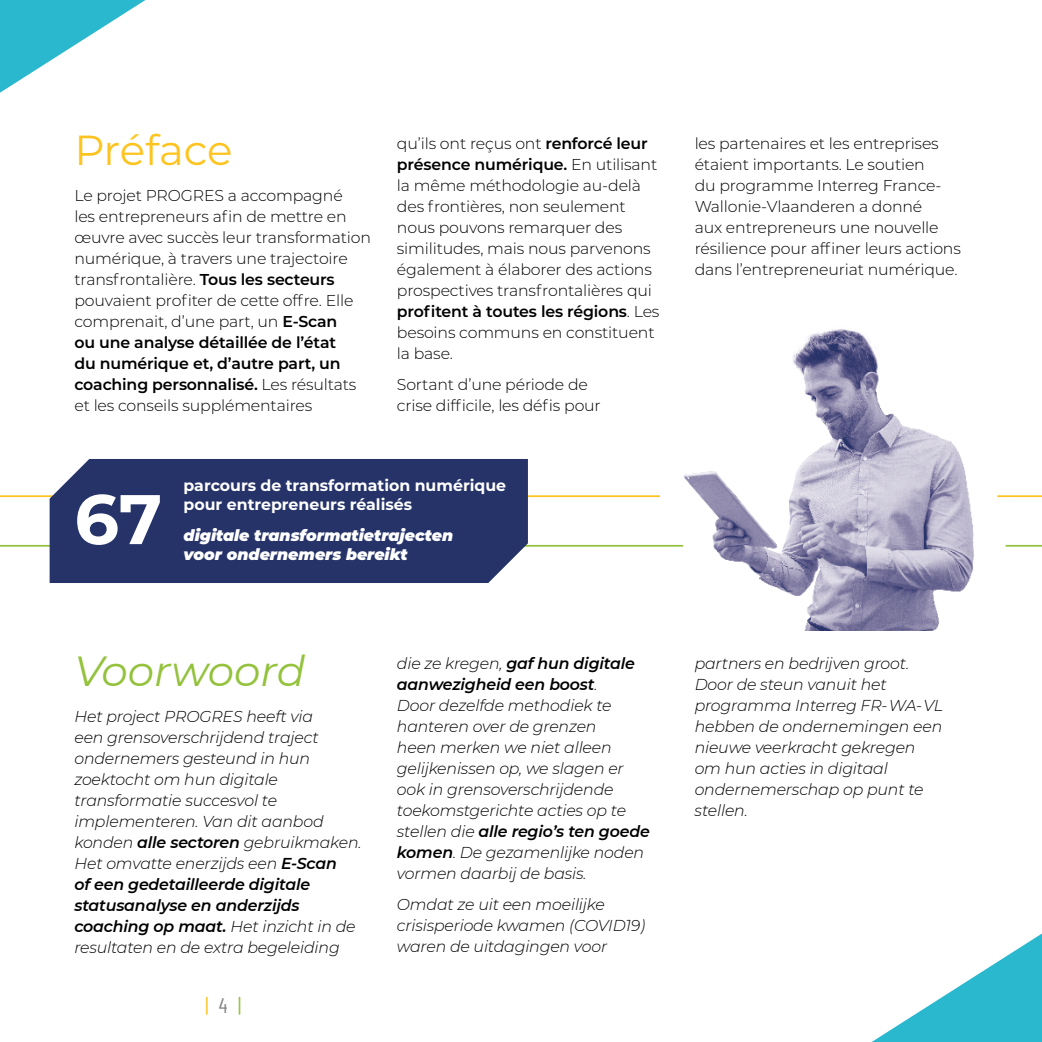
<style>
.page{position:relative;width:1042px;height:1042px;background:#fff}
.page>*{position:absolute;margin:0;border:0;box-sizing:border-box;transform-origin:0 0}
.t1{font:700 70px "Montserrat";color:#fff}
.t2{font:italic 42px "Montserrat";color:#94c23d}
.t3{font:42px "Montserrat";letter-spacing:-.01em;color:#fdc41f}
.t4{font:21px "Barlow Condensed";color:#fdc41f}
.t5{font:300 15.75px/21px "Montserrat";letter-spacing:-.01em;color:#000}
.t6{font:italic 300 15.75px/21px "Montserrat";letter-spacing:-.01em;color:#000}
.t7{font:700 15.75px/18.9px "Montserrat";color:#fff}
.t8{font:italic 900 15.75px/18.9px "Montserrat";color:#fff}
.s1{font-weight:600}
.s2{color:#878786}
.s3{color:#94c23d}
</style>
<div class="page">
<img style="left:661px;top:329px;width:368px;height:301px">
<hr style="left:0;top:495px;width:660px;height:2px;background:#fdc41f">
<hr style="left:997px;top:495px;width:45px;height:2px;background:#fdc41f">
<hr style="left:0;top:545px;width:683px;height:2px;background:#94c23d">
<hr style="left:1005px;top:545px;width:37px;height:2px;background:#94c23d">
<div style="left:50px;top:459px;width:478px;height:124px;background:#263369"></div>
<svg style="left:872px;top:933px;width:170px;height:109px"></svg>
<svg style="left:0;top:0;width:145px;height:93px"></svg>
<h2 class="t3" style="left:74px;top:129px;width:160px">Préface</h2>
<p class="t5" style="left:74px;top:185px;width:298px">Le projet PROGRES a accompagné<br>les entrepreneurs afin de mettre en œuvre avec succès leur transformation numérique, à travers une trajectoire transfrontalière. <span class="s1">Tous les secteurs </span>pouvaient profiter de cette offre. Elle comprenait, d’une part, un <span class="s1">E-Scan<br>ou une analyse détaillée de l’état<br>du numérique et, d’autre part, un coaching personnalisé.</span> Les résultats et les conseils supplémentaires</p>
<p class="t5" style="left:397px;top:134px;width:264px">qu’ils ont reçus ont <span class="s1">renforcé leur présence numérique.</span> En utilisant la même méthodologie au-delà des frontières, non seulement nous pouvons remarquer des similitudes, mais nous parvenons également à élaborer des actions prospectives transfrontalières qui <span class="s1">profitent à toutes les régions</span>. Les besoins communs en constituent la base.</p>
<p class="t5" style="left:397px;top:375px;width:205px">Sortant d’une période de crise difficile, les défis pour</p>
<h1 class="t1" style="left:74px;top:485px;width:89px">67</h1>
<p class="t7" style="left:184px;top:477px;width:324px">parcours de transformation numérique pour entrepreneurs réalisés</p>
<p class="t8" style="left:184px;top:527px;width:271px">digitale transformatietrajecten voor ondernemers bereikt</p>
<p class="t5" style="left:694px;top:134px;width:268px">les partenaires et les entreprises étaient importants. Le soutien<br>du programme Interreg France-Wallonie-Vlaanderen a donné<br>aux entrepreneurs une nouvelle résilience pour affiner leurs actions dans l’entrepreneuriat numérique.</p>
<h2 class="t2" style="left:74px;top:654px;width:232px">Voorwoord</h2>
<p class="t6" style="left:74px;top:706px;width:289px">Het project PROGRES heeft via<br>een grensoverschrijdend traject ondernemers gesteund in hun zoektocht om hun digitale transformatie succesvol te implementeren. Van dit aanbod konden <span class="s1">alle sectoren</span> gebruikmaken.<br>Het omvatte enerzijds een <span class="s1">E-Scan<br>of een gedetailleerde digitale statusanalyse en anderzijds coaching op maat.</span> Het inzicht in de resultaten en de extra begeleiding</p>
<h3 class="t4" style="left:205px;top:994px;width:37px">| <span class="s2">4</span> <span class="s3">|</span></h3>
<p class="t6" style="left:397px;top:653px;width:254px">die ze kregen, <span class="s1">gaf hun digitale aanwezigheid een boost</span>.<br>Door dezelfde methodiek te hanteren over de grenzen<br>heen merken we niet alleen gelijkenissen op, we slagen er ook in grensoverschrijdende toekomstgerichte acties op te stellen die <span class="s1">alle regio’s ten goede komen</span>. De gezamenlijke noden vormen daarbij de basis.</p>
<p class="t6" style="left:397px;top:894px;width:250px">Omdat ze uit een moeilijke crisisperiode kwamen (COVID19) waren de uitdagingen voor</p>
<p class="t6" style="left:694px;top:653px;width:250px">partners en bedrijven groot.<br>Door de steun vanuit het programma Interreg FR- WA- VL hebben de ondernemingen een nieuwe veerkracht gekregen om hun acties in digitaal ondernemerschap op punt te stellen.</p>
</div>
